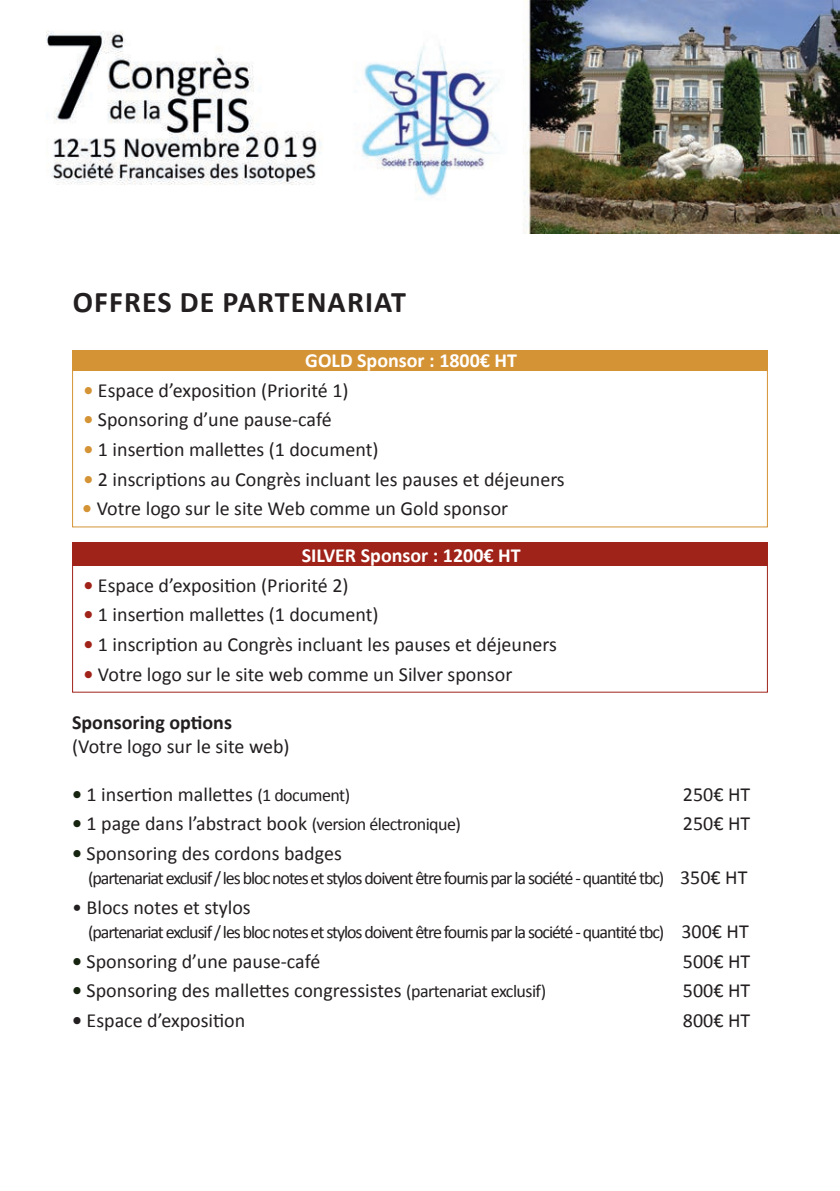
<style>
.page{position:relative;width:840px;height:1191px;background:#fff}
.page>*{position:absolute;margin:0;border:0;box-sizing:border-box;transform-origin:0 0}
.t1{font:700 30px "Calibri";letter-spacing:.04em;color:#231f20}
.t2{font:20px "Calibri";color:#231f20}
.t3{font:700 20px "Calibri";color:#fff}
.t4{font:700 20px "Calibri";color:#231f20}
.t5{font:18px "Calibri";letter-spacing:-.06em;color:#231f20}
.s1{font-weight:700;color:#d49334}
.s2{font-weight:700;color:#a02319}
.s3{font-weight:700;color:#162410}
.s4{font-size:18px}
.s5{font-size:20px}
.s6{font-weight:700}
</style>
<div class="page">
<img style="left:46px;top:0;width:793px;height:233px">
<div style="left:72px;top:350px;width:695px;height:21px;background:#d49334"></div>
<div style="left:72px;top:542px;width:695px;height:23px;background:#a02319"></div>
<h1 class="t1" style="left:73px;top:282px;width:335px">OFFRES DE PARTENARIAT</h1>
<p class="t3" style="left:305px;top:347px;width:213px">GOLD Sponsor : 1800€ HT</p>
<p class="t2" style="left:83px;top:377px;width:266px"><span class="s1">•</span> Espace d’exposition (Priorité 1)</p>
<p class="t2" style="left:83px;top:407px;width:249px"><span class="s1">•</span> Sponsoring d’une pause-café</p>
<p class="t2" style="left:83px;top:436px;width:296px"><span class="s1">•</span> 1 insertion mallettes (1 document)</p>
<p class="t2" style="left:83px;top:466px;width:482px"><span class="s1">•</span> 2 inscriptions au Congrès incluant les pauses et déjeuners</p>
<p class="t2" style="left:82px;top:496px;width:427px"><span class="s1">•</span> Votre logo sur le site Web comme un Gold sponsor</p>
<p class="t3" style="left:301px;top:542px;width:220px">SILVER Sponsor : 1200€ HT</p>
<p class="t2" style="left:83px;top:572px;width:266px"><span class="s2">•</span> Espace d’exposition (Priorité 2)</p>
<p class="t2" style="left:83px;top:602px;width:296px"><span class="s2">•</span> 1 insertion mallettes (1 document)</p>
<p class="t2" style="left:83px;top:631px;width:475px"><span class="s2">•</span> 1 inscription au Congrès incluant les pauses et déjeuners</p>
<p class="t2" style="left:83px;top:661px;width:430px"><span class="s2">•</span> Votre logo sur le site web comme un Silver sponsor</p>
<p class="t4" style="left:72px;top:709px;width:161px">Sponsoring options</p>
<p class="t2" style="left:72px;top:733px;width:219px">(Votre logo sur le site web)</p>
<p class="t2" style="left:72px;top:781px;width:279px"><span class="s3">•</span> 1 insertion mallettes <span class="s4">(1 document)</span></p>
<p class="t2" style="left:682px;top:781px;width:69px">250€ HT</p>
<p class="t2" style="left:72px;top:811px;width:390px"><span class="s3">•</span> 1 page dans l’abstract book <span class="s4">(version électronique)</span></p>
<p class="t2" style="left:682px;top:811px;width:69px">250€ HT</p>
<p class="t2" style="left:72px;top:841px;width:271px"><span class="s3">•</span> Sponsoring des cordons badges</p>
<p class="t5" style="left:88px;top:866px;width:660px">(partenariat exclusif / les bloc notes et stylos doivent être fournis par la société - quantité tbc) <span class="s5">350€ HT</span></p>
<p class="t2" style="left:72px;top:894px;width:180px">• Blocs notes et stylos</p>
<p class="t5" style="left:88px;top:920px;width:661px">(partenariat exclusif / les bloc notes et stylos doivent être fournis par la société - quantité tbc) <span class="s5">300€ HT</span></p>
<p class="t2" style="left:72px;top:948px;width:249px"><span class="s3">•</span> Sponsoring d’une pause-café</p>
<p class="t2" style="left:682px;top:948px;width:69px">500€ HT</p>
<p class="t2" style="left:72px;top:978px;width:475px"><span class="s3">•</span> Sponsoring des mallettes congressistes <span class="s4">(partenariat exclusif)</span></p>
<p class="t2" style="left:682px;top:978px;width:69px">500€ HT</p>
<p class="t2" style="left:72px;top:1007px;width:175px"><span class="s6">•</span> Espace d’exposition</p>
<p class="t2" style="left:682px;top:1007px;width:69px">800€ HT</p>
</div>
